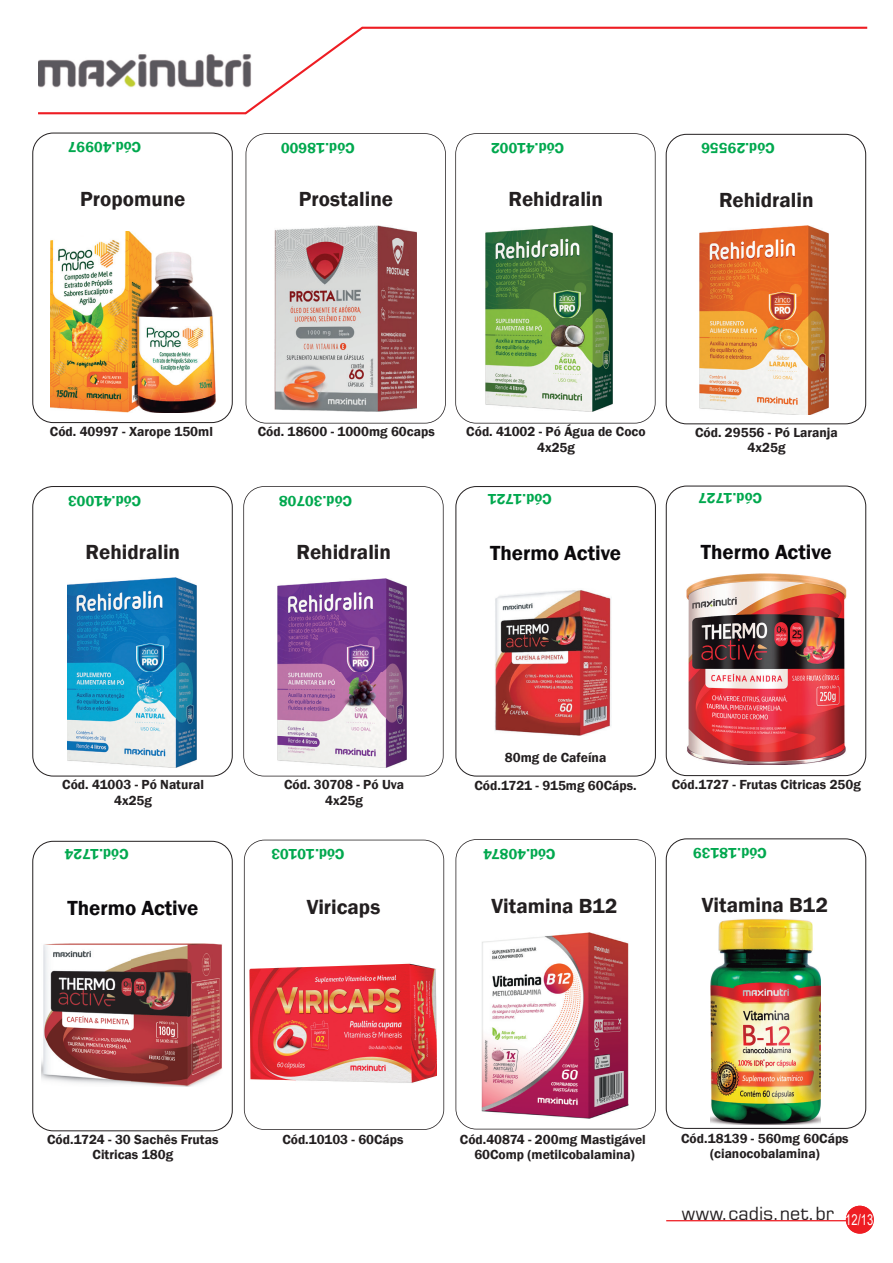
<style>
.page{position:relative;width:893px;height:1263px;background:#fff}
.page>*{position:absolute;margin:0;border:0;box-sizing:border-box;transform-origin:0 0}
.t1{font:600 21px "Franklin Gothic";color:#231f20}
.t2{font:600 21px "Franklin Gothic";color:#0b090c}
.t3{font:18px "Square 721 BT";color:#231f20}
.t4{font:600 15px "Franklin Gothic";color:#00a84e}
.t5{font:600 13.5px/15.5px "Franklin Gothic";color:#231f20;text-align:center}
</style>
<div class="page">
<div style="left:455px;top:486px;width:201px;height:290px;border:1px solid #231f20;border-radius:20px"></div>
<div style="left:32px;top:133px;width:201px;height:290px;border:1px solid #231f20;border-radius:20px"></div>
<div style="left:666px;top:486px;width:200px;height:290px;border:1px solid #231f20;border-radius:20px"></div>
<svg style="left:244px;top:840px;width:200px;height:290px"></svg>
<div style="left:666px;top:838px;width:200px;height:291px;border:1px solid #231f20;border-radius:20px"></div>
<img style="left:50px;top:231px;width:166px;height:182px">
<svg style="left:455px;top:133px;width:201px;height:290px"></svg>
<img style="left:686px;top:574px;width:161px;height:191px">
<img style="left:250px;top:962px;width:187px;height:121px">
<img style="left:710px;top:919px;width:111px;height:205px">
<svg style="left:455px;top:839px;width:201px;height:290px"></svg>
<svg style="left:38px;top:26px;width:830px;height:89px"></svg>
<hr style="left:666px;top:1220px;width:200px;height:1px;background:#ee1d23">
<div style="left:846px;top:1206px;width:28px;height:27px;background:#ee1d23;border-radius:14px"></div>
<img style="left:38px;top:42px;width:213px;height:59px">
<div style="left:32px;top:841px;width:201px;height:290px;border:1px solid #231f20;border-radius:20px"></div>
<img style="left:42px;top:943px;width:180px;height:143px">
<img style="left:495px;top:590px;width:117px;height:146px">
<img style="left:485px;top:226px;width:127px;height:185px">
<svg style="left:246px;top:133px;width:200px;height:290px"></svg>
<div style="left:666px;top:134px;width:200px;height:290px;border:1px solid #231f20;border-radius:20px"></div>
<img style="left:699px;top:226px;width:130px;height:189px">
<div style="left:32px;top:486px;width:201px;height:290px;border:1px solid #231f20;border-radius:20px"></div>
<img style="left:67px;top:578px;width:129px;height:189px">
<svg style="left:243px;top:486px;width:201px;height:290px"></svg>
<img style="left:277px;top:578px;width:130px;height:189px">
<img style="left:482px;top:932px;width:146px;height:186px">
<img style="left:275px;top:226px;width:142px;height:185px">
<p class="t4" style="left:141px;top:156px;width:75px;rotate:-180deg">Cód.40997</p>
<h1 class="t1" style="left:80px;top:186px;width:107px">Propomune</h1>
<p class="t4" style="left:355px;top:157px;width:75px;rotate:-180deg">Cód.18600</p>
<h1 class="t1" style="left:299px;top:186px;width:96px">Prostaline</h1>
<p class="t4" style="left:564px;top:157px;width:75px;rotate:-180deg">Cód.41002</p>
<h1 class="t1" style="left:509px;top:186px;width:96px">Rehidralin</h1>
<p class="t4" style="left:775px;top:158px;width:75px;rotate:-180deg">Cód.29556</p>
<h1 class="t1" style="left:719px;top:187px;width:96px">Rehidralin</h1>
<p class="t5" style="left:50px;top:424px;width:165px">Cód. 40997 - Xarope 150ml</p>
<p class="t5" style="left:258px;top:424px;width:178px">Cód. 18600 - 1000mg 60caps</p>
<p class="t5" style="left:466px;top:424px;width:181px">Cód. 41002 - Pó Água de Coco<br>4x25g</p>
<p class="t5" style="left:695px;top:425px;width:144px">Cód. 29556 - Pó Laranja<br>4x25g</p>
<p class="t4" style="left:141px;top:510px;width:75px;rotate:-180deg">Cód.41003</p>
<p class="t4" style="left:352px;top:510px;width:75px;rotate:-180deg">Cód.30708</p>
<p class="t4" style="left:552px;top:508px;width:65px;rotate:-180deg">Cód.1721</p>
<p class="t4" style="left:762px;top:508px;width:65px;rotate:-180deg">Cód.1727</p>
<h1 class="t1" style="left:86px;top:539px;width:96px">Rehidralin</h1>
<h1 class="t1" style="left:297px;top:539px;width:96px">Rehidralin</h1>
<h1 class="t2" style="left:490px;top:540px;width:132px">Thermo Active</h1>
<h1 class="t2" style="left:701px;top:539px;width:132px">Thermo Active</h1>
<p class="t5" style="left:505px;top:750px;width:103px">80mg de Cafeína</p>
<p class="t5" style="left:62px;top:777px;width:143px">Cód. 41003 - Pó Natural<br>4x25g</p>
<p class="t5" style="left:284px;top:777px;width:121px">Cód. 30708 - Pó Uva<br>4x25g</p>
<p class="t5" style="left:474px;top:777px;width:164px">Cód.1721 - 915mg 60Cáps.</p>
<p class="t5" style="left:672px;top:777px;width:191px">Cód.1727 - Frutas Citricas 250g</p>
<p class="t4" style="left:129px;top:863px;width:66px;rotate:-180deg">Cód.1724</p>
<p class="t4" style="left:345px;top:864px;width:75px;rotate:-180deg">Cód.10103</p>
<p class="t4" style="left:556px;top:863px;width:74px;rotate:-180deg">Cód.40874</p>
<p class="t4" style="left:767px;top:862px;width:76px;rotate:-180deg">Cód.18139</p>
<h1 class="t2" style="left:67px;top:894px;width:132px">Thermo Active</h1>
<h1 class="t1" style="left:307px;top:894px;width:75px">Viricaps</h1>
<h1 class="t1" style="left:492px;top:893px;width:128px">Vitamina B12</h1>
<h1 class="t1" style="left:702px;top:892px;width:128px">Vitamina B12</h1>
<p class="t5" style="left:47px;top:1132px;width:173px;line-height:15px">Cód.1724 - 30 Sachês Frutas<br>Citricas 180g</p>
<p class="t5" style="left:282px;top:1132px;width:123px">Cód.10103 - 60Cáps</p>
<p class="t5" style="left:460px;top:1132px;width:187px">Cód.40874 - 200mg Mastigável<br>60Comp (metilcobalamina)</p>
<p class="t5" style="left:681px;top:1131px;width:169px">Cód.18139 - 560mg 60Cáps (cianocobalamina)</p>
<h2 class="t3" style="left:681px;top:1202px;width:193px">www.cadis.net.br <sub>12/13</sub></h2>
</div>
